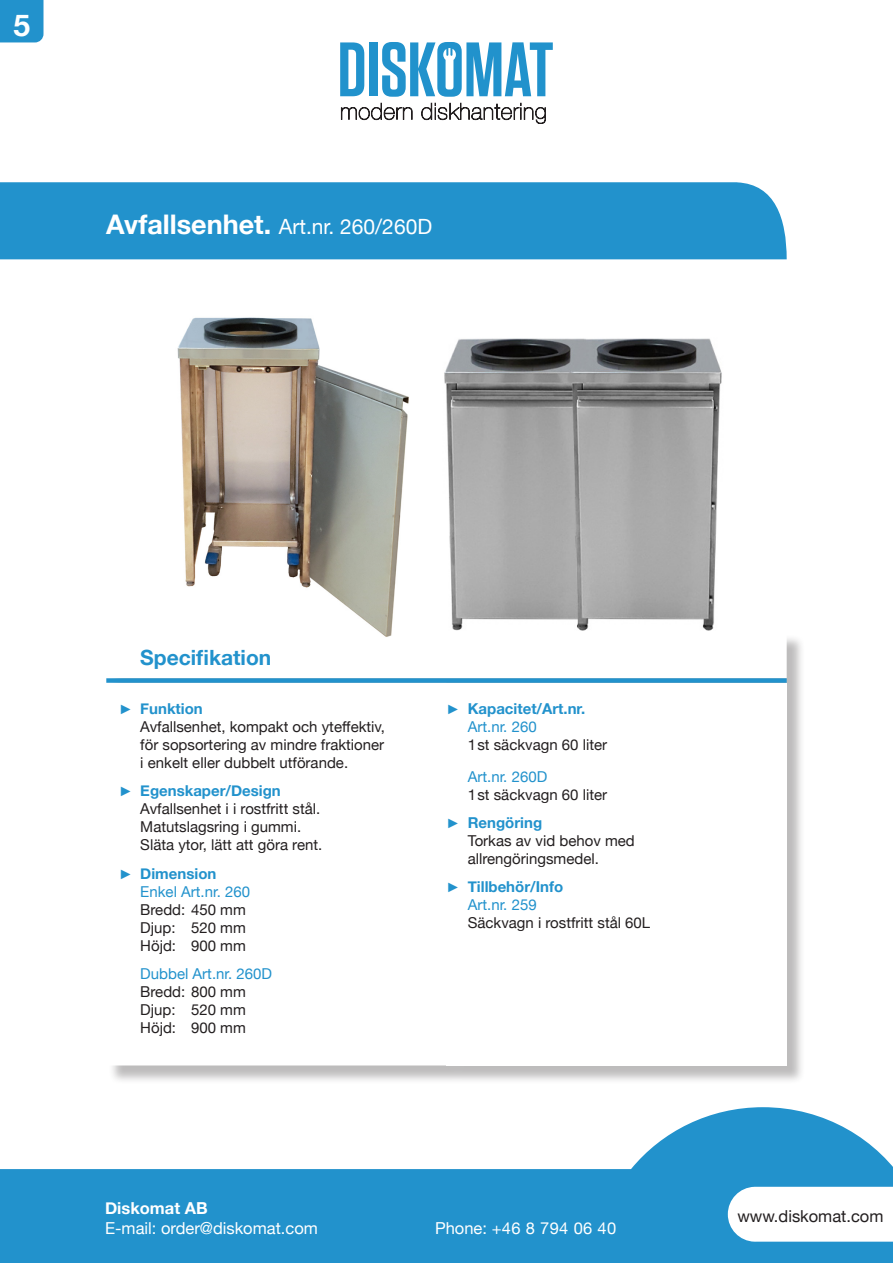
<style>
.page{position:relative;width:893px;height:1263px;background:#fff}
.page>*{position:absolute;margin:0;border:0;box-sizing:border-box;transform-origin:0 0}
.t1{font:700 30px "Helvetica Neue";color:#fdffff}
._1_Rubrik_produkter{font:21px "Helvetica Neue";color:#fff}
.Rubrick_2_Innehåll{font:700 21px "Helvetica Neue";color:#2292cc}
.t2{font:16.5px "Helvetica Neue";color:#fff}
.t3{font:16.5px "Helvetica Neue";letter-spacing:.02em;color:#fff}
.t4{font:16.5px "Helvetica Neue";color:#231f20}
.t5{font:700 16.5px "Helvetica Neue";color:#fff}
._4_Text{font:15px "Helvetica Neue";color:#231f20}
.Rubrick_2_Innehåll-2{font:700 15px "Helvetica Neue";color:#2292cc}
._4_Text-2{font:15px "Helvetica Neue";color:#2292cc}
.s1{font-weight:700;font-size:27px}
.s2{font-family:"Arial";font-weight:400;font-size:13.5px}
</style>
<div class="page">
<svg style="left:341px;top:103px;width:205px;height:21px"></svg>
<svg style="left:340px;top:42px;width:24px;height:54px"></svg>
<div style="left:369px;top:42px;width:8px;height:54px;background:#2192cc"></div>
<svg style="left:382px;top:42px;width:171px;height:55px"></svg>
<svg style="left:0;top:1107px;width:893px;height:156px;fill:#2292cc"></svg>
<div style="left:0;top:182px;width:787px;height:77px;background:#2292cc"></div>
<div style="left:0;top:0;width:44px;height:42px;background:#2292cc"></div>
<div style="left:108px;top:634px;width:698px;height:450px;background:#231f20;opacity:.3"></div>
<svg style="left:108px;top:634px;width:679px;height:431px"></svg>
<svg style="left:106px;top:678px;width:681px;height:5px;background:#3297cb"></svg>
<div style="left:446px;top:683px;width:341px;height:382px;background:#fff"></div>
<img style="left:437px;top:338px;width:297px;height:299px">
<img style="left:176px;top:317px;width:236px;height:321px">
<h1 class="t1" style="left:13px;top:7px;width:18px">5</h1>
<p class="_1_Rubrik_produkter" style="left:106px;top:214px;width:327px"><span class="s1">Avfallsenhet.</span> Art.nr. 260/260D</p>
<p class="Rubrick_2_Innehåll" style="left:140px;top:645px;width:133px">Specifikation</p>
<p class="Rubrick_2_Innehåll-2" style="left:119px;top:700px;width:85px"><span class="s2">►</span> Funktion</p>
<p class="_4_Text" style="left:140px;top:718px;width:246px">Avfallsenhet, kompakt och yteffektiv,</p>
<p class="_4_Text" style="left:140px;top:736px;width:245px">för sopsortering av mindre fraktioner</p>
<p class="_4_Text" style="left:140px;top:754px;width:209px">i enkelt eller dubbelt utförande.</p>
<p class="Rubrick_2_Innehåll-2" style="left:119px;top:782px;width:163px"><span class="s2">►</span> Egenskaper/Design</p>
<p class="_4_Text" style="left:140px;top:800px;width:182px">Avfallsenhet i i rostfritt stål.</p>
<p class="_4_Text" style="left:140px;top:818px;width:162px">Matutslagsring i gummi.</p>
<p class="_4_Text" style="left:140px;top:836px;width:183px">Släta ytor, lätt att göra rent.</p>
<p class="Rubrick_2_Innehåll-2" style="left:119px;top:864px;width:99px"><span class="s2">►</span> Dimension</p>
<p class="_4_Text-2" style="left:140px;top:882px;width:111px">Enkel Art.nr. 260</p>
<p class="_4_Text" style="left:140px;top:900px;width:107px">Bredd: 450 mm</p>
<p class="_4_Text" style="left:140px;top:918px;width:107px">Djup: 520 mm</p>
<p class="_4_Text" style="left:140px;top:936px;width:107px">Höjd: 900 mm</p>
<p class="_4_Text-2" style="left:140px;top:964px;width:133px">Dubbel Art.nr. 260D</p>
<p class="_4_Text" style="left:140px;top:982px;width:107px">Bredd: 800 mm</p>
<p class="_4_Text" style="left:140px;top:1000px;width:107px">Djup: 520 mm</p>
<p class="_4_Text" style="left:140px;top:1018px;width:107px">Höjd: 900 mm</p>
<p class="Rubrick_2_Innehåll-2" style="left:446px;top:700px;width:140px"><span class="s2">►</span> Kapacitet/Art.nr.</p>
<p class="_4_Text-2" style="left:468px;top:718px;width:70px">Art.nr. 260</p>
<p class="_4_Text" style="left:468px;top:736px;width:141px">1 st säckvagn 60 liter</p>
<p class="_4_Text-2" style="left:468px;top:768px;width:81px">Art.nr. 260D</p>
<p class="_4_Text" style="left:468px;top:786px;width:141px">1 st säckvagn 60 liter</p>
<p class="Rubrick_2_Innehåll-2" style="left:446px;top:813px;width:97px"><span class="s2">►</span> Rengöring</p>
<p class="_4_Text" style="left:468px;top:832px;width:168px">Torkas av vid behov med</p>
<p class="_4_Text" style="left:468px;top:850px;width:133px">allrengöringsmedel.</p>
<p class="Rubrick_2_Innehåll-2" style="left:446px;top:877px;width:118px"><span class="s2">►</span> Tillbehör/Info</p>
<p class="_4_Text-2" style="left:468px;top:896px;width:70px">Art.nr. 259</p>
<p class="_4_Text" style="left:468px;top:914px;width:184px">Säckvagn i rostfritt stål 60L</p>
<p class="t5" style="left:105px;top:1198px;width:104px">Diskomat AB</p>
<p class="t2" style="left:105px;top:1218px;width:214px">E-mail: order@diskomat.com</p>
<p class="t3" style="left:435px;top:1218px;width:183px">Phone: +46 8 794 06 40</p>
<p class="t4" style="left:737px;top:1206px;width:148px">www.diskomat.com</p>
</div>
